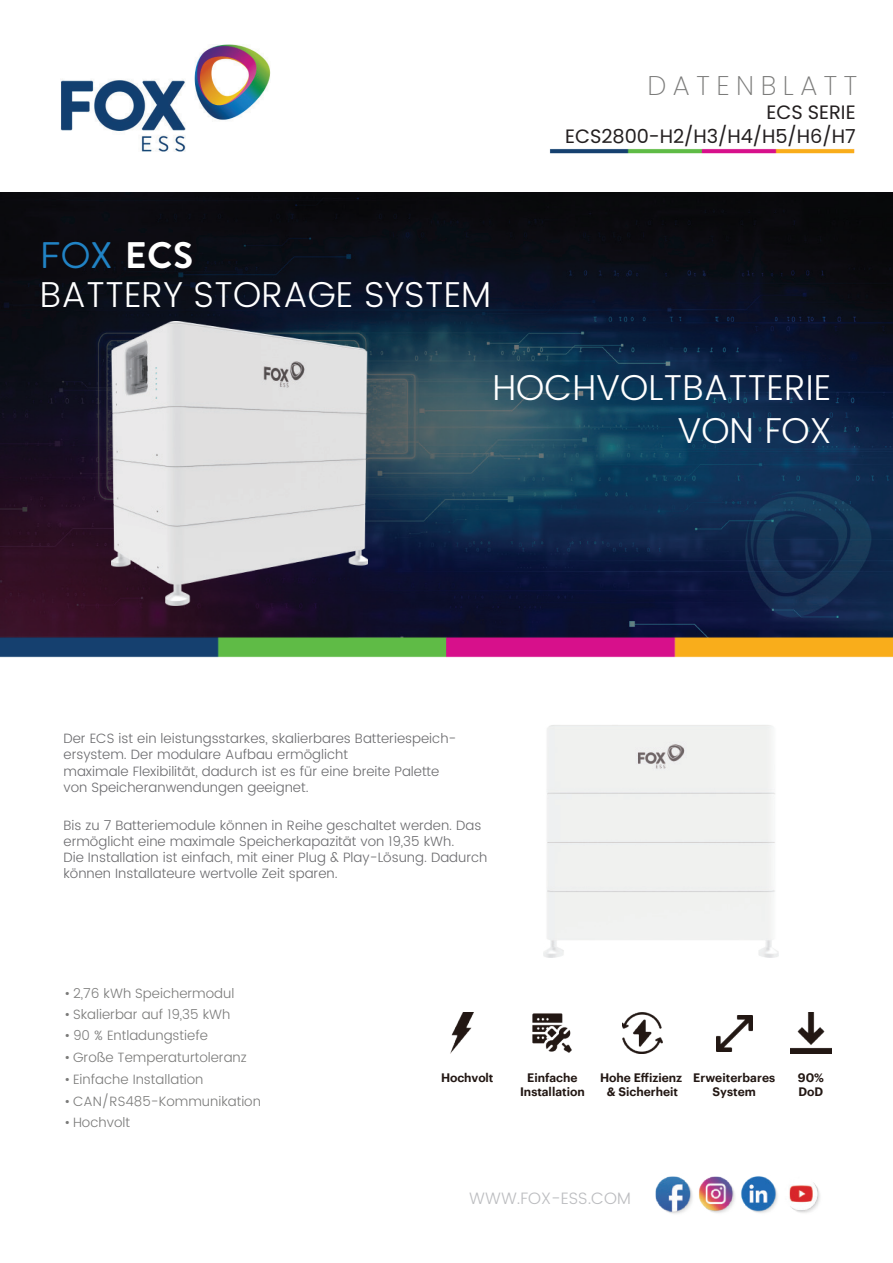
<style>
.page{position:relative;width:893px;height:1263px;background:#fff}
.page>*{position:absolute;margin:0;border:0;box-sizing:border-box;transform-origin:0 0}
.t1{font:36.9px "Brandon Text";color:#2183c5}
.t2{font:300 36px/43.2px "Poppins";color:#fff;text-align:right}
.t3{font:200 27px "Poppins";color:#7b7b7a}
.t4{font:19.35px/24px "Poppins";color:#231f20;text-align:right}
.t5{font:300 16.5px "Poppins";color:#bcbdc0}
.t6{font:300 13.5px/16.2px "Poppins";color:#6c6c6f}
.t7{font:300 13.5px "Poppins";color:#7b7b7a}
.t8{font:600 12px/14.4px "Graphik";color:#221713;text-align:center}
.s1{font-weight:700;color:#fff}
</style>
<div class="page">
<img style="left:0;top:192px;width:893px;height:425px">
<img style="left:61px;top:44px;width:209px;height:108px">
<img style="left:0;top:617px;width:893px;height:41px">
<img style="left:549px;top:149px;width:306px;height:5px">
<img style="left:111px;top:322px;width:257px;height:284px">
<img style="left:543px;top:725px;width:236px;height:232px">
<img style="left:450px;top:1013px;width:24px;height:41px">
<img style="left:790px;top:1013px;width:41px;height:41px">
<img style="left:716px;top:1015px;width:36px;height:36px">
<img style="left:532px;top:1013px;width:40px;height:40px">
<img style="left:622px;top:1013px;width:41px;height:41px">
<img style="left:655px;top:1176px;width:165px;height:38px">
<h1 class="t1" style="left:40px;top:230px;width:155px">FOX <span class="s1">ECS</span></h1>
<h2 class="t2" style="left:40px;top:274px;width:453px">BATTERY STORAGE SYSTEM</h2>
<h3 class="t3" style="left:647px;top:70px;width:211px">D A T E N B L A T T</h3>
<h3 class="t4" style="left:565px;top:100px;width:292px">ECS SERIE<br>ECS2800-H2/H3/H4/H5/H6/H7</h3>
<h2 class="t2" style="left:493px;top:367px;width:340px">HOCHVOLTBATTERIE<br>VON FOX</h2>
<p class="t6" style="left:64px;top:731px;width:394px">Der ECS ist ein leistungsstarkes, skalierbares Batteriespeich&shy;ersystem. Der modulare Aufbau ermöglicht<br>maximale Flexibilität, dadurch ist es für eine breite Palette von Speicheranwendungen geeignet.</p>
<p class="t6" style="left:64px;top:817px;width:426px">Bis zu 7 Batteriemodule können in Reihe geschaltet werden. Das ermöglicht eine maximale Speicherkapazität von 19,35 kWh.<br>Die Installation ist einfach, mit einer Plug &amp; Play-Lösung. Dadurch können Installateure wertvolle Zeit sparen.</p>
<p class="t7" style="left:64px;top:983px;width:171px">• 2,76 kWh Speichermodul</p>
<p class="t7" style="left:64px;top:1004px;width:167px">• Skalierbar auf 19,35 kWh</p>
<p class="t7" style="left:64px;top:1025px;width:145px">• 90 % Entladungstiefe</p>
<p class="t7" style="left:64px;top:1047px;width:184px">• Große Temperaturtoleranz</p>
<p class="t7" style="left:64px;top:1069px;width:141px">• Einfache Installation</p>
<p class="t7" style="left:64px;top:1091px;width:198px">• CAN/RS485-Kommunikation</p>
<p class="t7" style="left:64px;top:1113px;width:67px">• Hochvolt</p>
<p class="t8" style="left:441px;top:1069px;width:54px">Hochvolt</p>
<p class="t8" style="left:520px;top:1069px;width:66px">Einfache<br>Installation</p>
<p class="t8" style="left:600px;top:1069px;width:84px">Hohe Effizienz &amp; Sicherheit</p>
<p class="t8" style="left:693px;top:1069px;width:83px">Erweiterbares<br>System</p>
<p class="t8" style="left:798px;top:1069px;width:28px;text-align:left">90%<br>DoD</p>
<p class="t5" style="left:469px;top:1187px;width:163px">WWW.FOX-ESS.COM</p>
</div>
